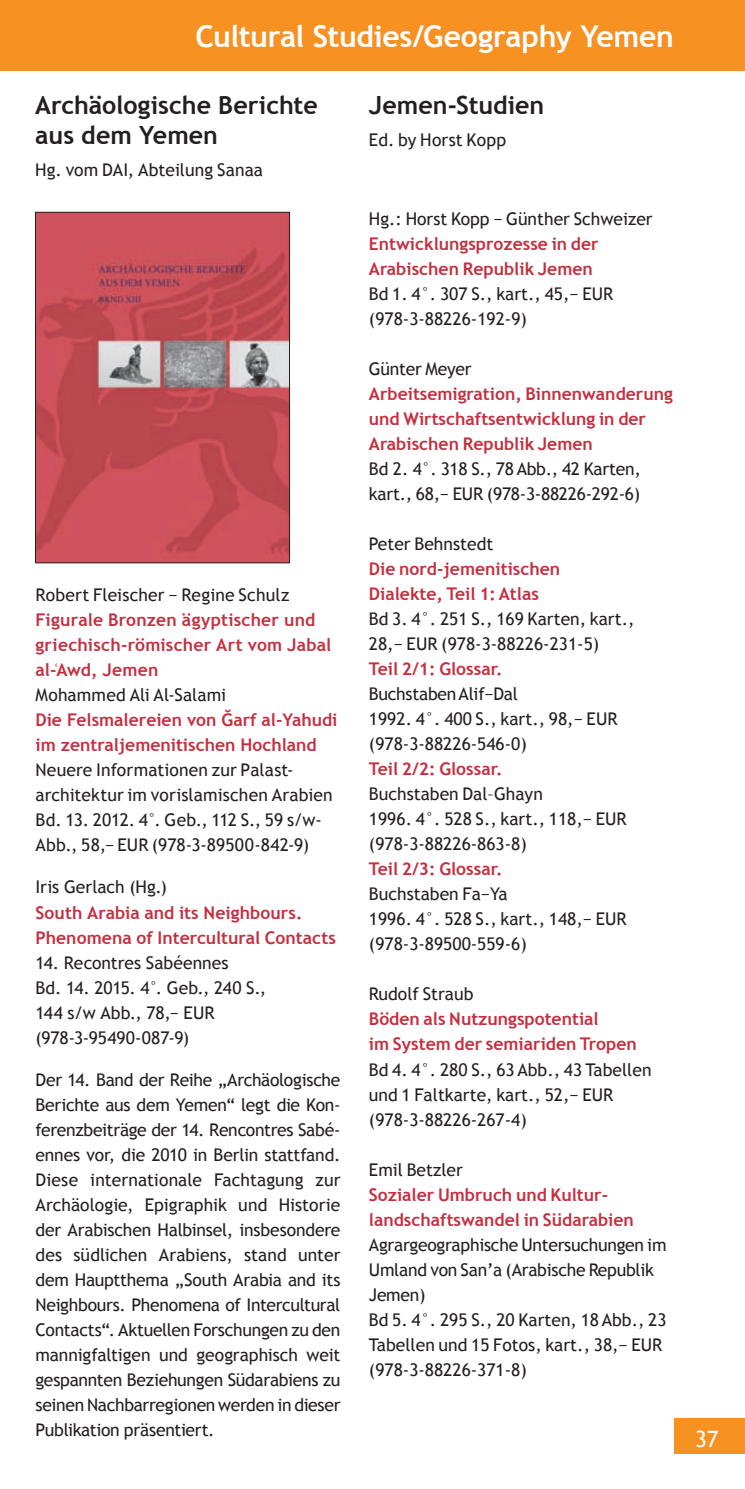
<style>
.page{position:relative;width:745px;height:1489px;background:#fff}
.page>*{position:absolute;margin:0;border:0;box-sizing:border-box;transform-origin:0 0}
.t1{font:700 30px "Trebuchet MS";letter-spacing:-.01em;color:#fff}
.t2{font:700 25px/30px "Trebuchet MS";color:#231f20}
.t3{font:22.5px "Trebuchet MS";color:#fff}
.t4{font:17.5px/25px "Trebuchet MS";color:#231f20}
.t5{font:700 17.5px/25px "Trebuchet MS";color:#c52f40}
.t6{font:700 17.5px "Times New Roman";color:#c52f40}
</style>
<div class="page">
<div style="left:0;top:0;width:744px;height:71px;background:#f69122"></div>
<div style="left:673px;top:1417px;width:71px;height:36px;background:#f69122"></div>
<img style="left:37px;top:214px;width:250px;height:347px">
<div style="left:35px;top:212px;width:254px;height:351px;border:1px solid #231f20"></div>
<h1 class="t1" style="left:195px;top:17px;width:479px">Cultural Studies/Geography Yemen</h1>
<h2 class="t2" style="left:35px;top:90px;width:284px">Archäologische Berichte aus dem Yemen</h2>
<p class="t4" style="left:35px;top:158px;width:229px">Hg. vom DAI, Abteilung Sanaa</p>
<p class="t4" style="left:35px;top:582px;width:255px">Robert Fleischer − Regine Schulz</p>
<p class="t5" style="left:35px;top:607px;width:297px">Figurale Bronzen ägyptischer und griechisch-römischer Art vom Jabal al-Awd, Jemen</p>
<p class="t6" style="left:56px;top:657px;width:3px">͑</p>
<p class="t4" style="left:35px;top:682px;width:192px">Mohammed Ali Al-Salami</p>
<p class="t5" style="left:35px;top:707px;width:303px">Die Felsmalereien von Ğarf al-Yahudi im zentraljemenitischen Hochland</p>
<p class="t4" style="left:35px;top:757px;width:298px">Neuere Informationen zur Palast&shy;architektur im vorislamischen Arabien Bd. 13. 2012. 4°. Geb., 112 S., 59 s/w-Abb., 58,− EUR (978-3-89500-842-9)</p>
<p class="t4" style="left:35px;top:875px;width:133px">Iris Gerlach (Hg.)</p>
<p class="t5" style="left:35px;top:899px;width:302px">South Arabia and its Neighbours.<br>Phenomena of Intercultural Contacts</p>
<p class="t4" style="left:35px;top:950px;width:232px">14. Recontres Sabéennes<br>Bd. 14. 2015. 4°. Geb., 240 S.,<br>144 s/w Abb., 78,− EUR (978-3-95490-087-9)</p>
<p class="t4" style="left:35px;top:1067px;width:306px;text-align:justify">Der 14. Band der Reihe „Archäologische Berichte aus dem Yemen“ legt die Kon&shy;ferenzbeiträge der 14. Rencontres Sabé&shy;ennes vor, die 2010 in Berlin stattfand.<br>Diese internationale Fachtagung zur Archäologie, Epigraphik und Historie der Arabischen Halbinsel, insbesondere des südlichen Arabiens, stand unter dem Hauptthema „South Arabia and its Neighbours. Phenomena of Intercultural Contacts“. Aktuellen Forschungen zu den mannigfaltigen und geographisch weit gespannten Beziehungen Südarabiens zu seinen Nachbarregionen werden in dieser Publikation präsentiert.</p>
<h2 class="t2" style="left:369px;top:90px;width:177px">Jemen-Studien</h2>
<p class="t4" style="left:369px;top:128px;width:138px">Ed. by Horst Kopp</p>
<p class="t4" style="left:369px;top:206px;width:285px">Hg.: Horst Kopp − Günther Schweizer</p>
<p class="t5" style="left:369px;top:231px;width:231px">Entwicklungsprozesse in der<br>Arabischen Republik Jemen</p>
<p class="t4" style="left:369px;top:281px;width:246px">Bd 1. 4°. 307 S., kart., 45,− EUR (978-3-88226-192-9)</p>
<p class="t4" style="left:369px;top:356px;width:104px">Günter Meyer</p>
<p class="t5" style="left:369px;top:381px;width:305px">Arbeitsemigration, Binnenwanderung und Wirtschaftsentwicklung in der<br>Arabischen Republik Jemen</p>
<p class="t4" style="left:369px;top:456px;width:273px">Bd 2. 4°. 318 S., 78 Abb., 42 Karten, kart., 68,− EUR (978-3-88226-292-6)</p>
<p class="t4" style="left:369px;top:531px;width:126px">Peter Behnstedt</p>
<p class="t5" style="left:369px;top:556px;width:193px">Die nord-jemenitischen<br>Dialekte, Teil 1: Atlas</p>
<p class="t4" style="left:369px;top:606px;width:267px">Bd 3. 4°. 251 S., 169 Karten, kart.,<br>28,− EUR (978-3-88226-231-5)</p>
<p class="t5" style="left:369px;top:656px;width:135px">Teil 2/1: Glossar.</p>
<p class="t4" style="left:369px;top:681px;width:250px">Buchstaben Alif−Dal<br>1992. 4°. 400 S., kart., 98,− EUR (978-3-88226-546-0)</p>
<p class="t5" style="left:369px;top:756px;width:135px">Teil 2/2: Glossar.</p>
<p class="t4" style="left:369px;top:781px;width:259px">Buchstaben Dal–Ghayn<br>1996. 4°. 528 S., kart., 118,− EUR (978-3-88226-863-8)</p>
<p class="t5" style="left:369px;top:856px;width:135px">Teil 2/3: Glossar.</p>
<p class="t4" style="left:369px;top:881px;width:259px">Buchstaben Fa−Ya<br>1996. 4°. 528 S., kart., 148,− EUR (978-3-89500-559-6)</p>
<p class="t4" style="left:369px;top:981px;width:106px">Rudolf Straub</p>
<p class="t5" style="left:369px;top:1006px;width:269px">Böden als Nutzungspotential<br>im System der semiariden Tropen</p>
<p class="t4" style="left:369px;top:1056px;width:284px">Bd 4. 4°. 280 S., 63 Abb., 43 Tabellen und 1 Faltkarte, kart., 52,− EUR (978-3-88226-267-4)</p>
<p class="t4" style="left:369px;top:1156px;width:95px">Emil Betzler</p>
<p class="t5" style="left:369px;top:1181px;width:266px">Sozialer Umbruch und Kultur&shy;landschaftswandel in Südarabien</p>
<p class="t4" style="left:369px;top:1231px;width:299px">Agrargeographische Untersuchungen im<br>Umland von San’a (Arabische Republik<br>Jemen)<br>Bd 5. 4°. 295 S., 20 Karten, 18 Abb., 23<br>Tabellen und 15 Fotos, kart., 38,− EUR (978-3-88226-371-8)</p>
<p class="t3" style="left:694px;top:1425px;width:25px">37</p>
</div>
